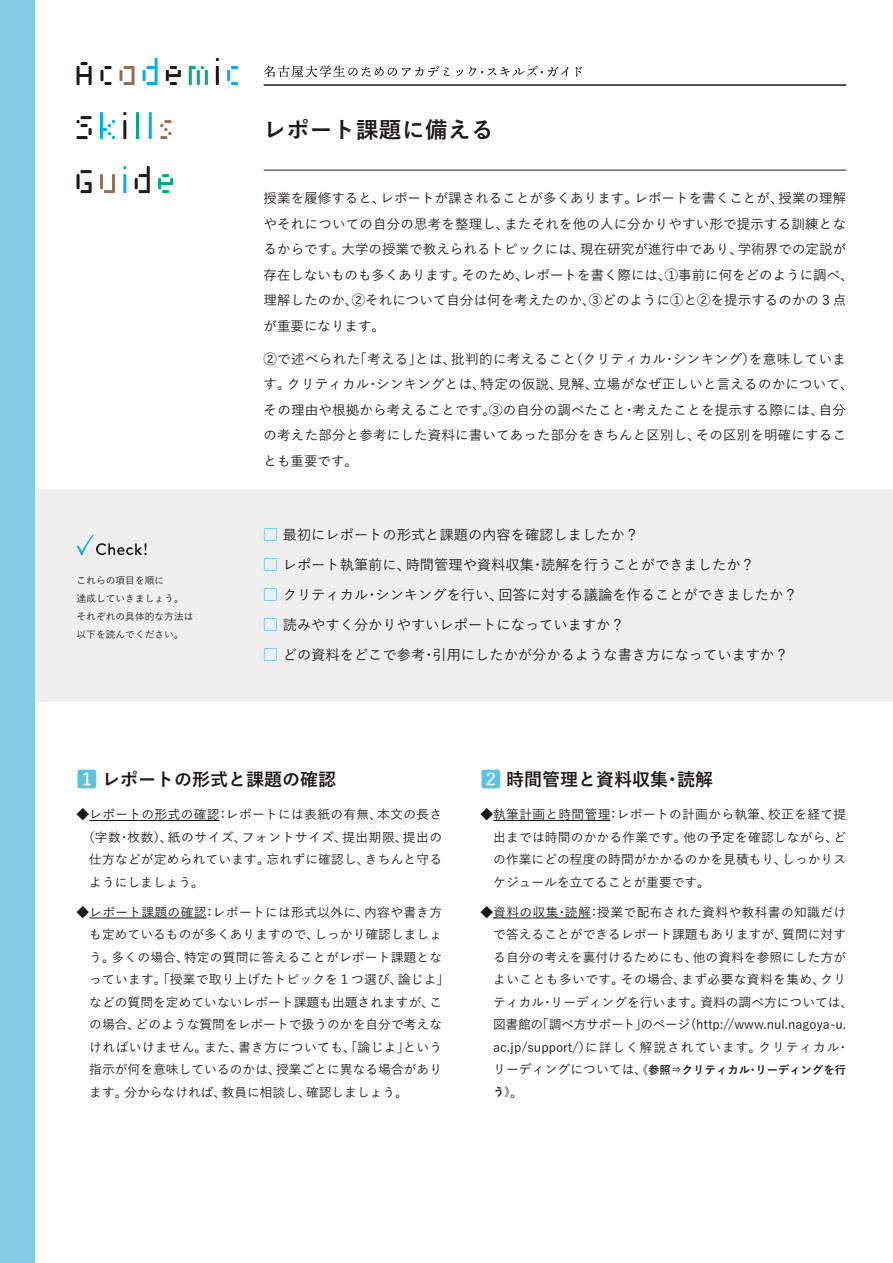
<style>
.page{position:relative;width:893px;height:1263px;background:#fff}
.page>*{position:absolute;margin:0;border:0;box-sizing:border-box;transform-origin:0 0}
.t1{font:700 22.5px "Yu Go";letter-spacing:.025em;color:#221815}
.t2{font:700 18px "Yu Go";color:#221815}
.t3{font:500 14.25px/30px "Yu Go";color:#221815}
.t4{font:500 13.5px/25.5px "Yu Go";letter-spacing:.015em;color:#221815}
.t5{font:500 12.75px/22.5px "Yu Go";color:#221815}
.t6{font:500 12.75px "Yu Go";letter-spacing:.04em;color:#221815}
.t7{font:500 12.75px "Yu Go";letter-spacing:.025em;color:#221815}
.t8{font:700 11.25px/22.5px "Yu Go";letter-spacing:.01em;color:#221815}
.t9{font:500 9.75px/18px "Yu Go";color:#221815}
.s1{color:#00afec}
.s2{font-weight:500;font-size:21px;color:#59c3e1}
.s3{font-weight:500;font-size:12.75px}
</style>
<div class="page">
<div style="left:0;top:489px;width:893px;height:213px;background:#efefef"></div>
<div style="left:0;top:0;width:34px;height:1263px;background:#81cde4"></div>
<svg style="left:77px;top:62px;width:15px;height:23px"></svg>
<svg style="left:100px;top:66px;width:11px;height:19px"></svg>
<svg style="left:119px;top:66px;width:16px;height:19px"></svg>
<svg style="left:143px;top:58px;width:15px;height:27px"></svg>
<svg style="left:166px;top:66px;width:15px;height:19px"></svg>
<svg style="left:189px;top:66px;width:19px;height:19px"></svg>
<svg style="left:216px;top:58px;width:3px;height:27px"></svg>
<svg style="left:227px;top:66px;width:11px;height:19px"></svg>
<svg style="left:77px;top:116px;width:15px;height:23px"></svg>
<svg style="left:100px;top:112px;width:15px;height:27px"></svg>
<svg style="left:123px;top:112px;width:3px;height:27px"></svg>
<svg style="left:136px;top:112px;width:3px;height:27px"></svg>
<svg style="left:149px;top:112px;width:3px;height:27px"></svg>
<svg style="left:160px;top:120px;width:11px;height:19px"></svg>
<svg style="left:77px;top:170px;width:15px;height:23px"></svg>
<svg style="left:100px;top:174px;width:15px;height:19px"></svg>
<svg style="left:123px;top:166px;width:3px;height:27px"></svg>
<svg style="left:135px;top:166px;width:15px;height:27px"></svg>
<svg style="left:158px;top:174px;width:15px;height:19px"></svg>
<hr style="left:264px;top:84px;width:582px;height:2px;background:#221815">
<hr style="left:264px;top:170px;width:582px;height:1px;background:#221815">
<hr style="left:89px;top:820px;width:131px;height:1px;background:#221815">
<hr style="left:89px;top:918px;width:117px;height:1px;background:#221815">
<hr style="left:493px;top:820px;width:117px;height:1px;background:#221815">
<hr style="left:493px;top:918px;width:98px;height:1px;background:#221815">
<svg style="left:264px;top:65px;width:185px;height:12px"></svg>
<svg style="left:456px;top:66px;width:112px;height:11px"></svg>
<svg style="left:575px;top:67px;width:7px;height:10px"></svg>
<svg style="left:76px;top:535px;width:71px;height:20px"></svg>
<h1 class="t1" style="left:264px;top:117px;width:232px">レポート課題に備える</h1>
<p class="t9" style="left:77px;top:570px;width:119px">これらの項目を順に<br>達成していきましょう。それぞれの具体的な方法は以下を読んでください。</p>
<p class="t4" style="left:264px;top:184px;width:592px">授業を履修すると、レポートが課されることが多くあります。レポートを書くことが、授業の理解やそれについての自分の思考を整理し、またそれを他の人に分かりやすい形で提示する訓練となるからです。大学の授業で教えられるトピックには、現在研究が進行中であり、学術界での定説が存在しないものも多くあります。そのため、レポートを書く際には、①事前に何をどのように調べ、理解したのか、②それについて自分は何を考えたのか、③どのように①と②を提示するのかの３点が重要になります。</p>
<p class="t4" style="left:264px;top:344px;width:591px">②で述べられた「考える」とは、批判的に考えること（クリティカル・シンキング）を意味しています。クリティカル・シンキングとは、特定の仮説、見解、立場がなぜ正しいと言えるのかについて、その理由や根拠から考えることです。③の自分の調べたこと・考えたことを提示する際には、自分の考えた部分と参考にした資料に書いてあった部分をきちんと区別し、その区別を明確にすることも重要です。</p>
<p class="t3" style="left:264px;top:518px;width:535px"><span class="s1">▢</span> 最初にレポートの形式と課題の内容を確認しましたか？<br><span class="s1">▢</span> レポート執筆前に、時間管理や資料収集・読解を行うことができましたか？<br><span class="s1">▢</span> クリティカル・シンキングを行い、回答に対する議論を作ることができましたか？<span class="s1">▢</span> 読みやすく分かりやすいレポートになっていますか？<br><span class="s1">▢</span> どの資料をどこで参考・引用にしたかが分かるような書き方になっていますか？</p>
<h2 class="t2" style="left:77px;top:769px;width:261px"><span class="s2">1</span> レポートの形式と課題の確認</h2>
<p class="t7" style="left:77px;top:803px;width:367px">◆レポートの形式の確認：レポートには表紙の有無、本文の長さ</p>
<p class="t6" style="left:82px;top:825px;width:362px">（字数・枚数）、紙のサイズ、フォントサイズ、提出期限、提出の</p>
<p class="t5" style="left:89px;top:847px;width:354px">仕方などが定められています。忘れずに確認し、きちんと守る</p>
<p class="t5" style="left:89px;top:869px;width:116px">ようにしましょう。</p>
<p class="t5" style="left:89px;top:899px;width:361px;text-indent:-13px">◆レポート課題の確認：レポートには形式以外に、内容や書き方も定めているものが多くありますので、しっかり確認しましょう。多くの場合、特定の質問に答えることがレポート課題となっています。「授業で取り上げたトピックを１つ選び、論じよ」などの質問を定めていないレポート課題も出題されますが、この場合、どのような質問をレポートで扱うのかを自分で考えなければいけません。また、書き方についても、「論じよ」という指示が何を意味しているのかは、授業ごとに異なる場合があります。分からなければ、教員に相談し、確認しましょう。</p>
<h2 class="t2" style="left:480px;top:769px;width:234px"><span class="s2">2</span> 時間管理と資料収集・読解</h2>
<p class="t5" style="left:493px;top:802px;width:354px;text-align:justify;text-indent:-13px">◆執筆計画と時間管理：レポートの計画から執筆、校正を経て提出までは時間のかかる作業です。他の予定を確認しながら、どの作業にどの程度の時間がかかるのかを見積もり、しっかりスケジュールを立てることが重要です。</p>
<p class="t5" style="left:493px;top:899px;width:362px;text-indent:-12px">◆資料の収集・読解：授業で配布された資料や教科書の知識だけで答えることができるレポート課題もありますが、質問に対する自分の考えを裏付けるためにも、他の資料を参照にした方がよいことも多いです。その場合、まず必要な資料を集め、クリティカル・リーディングを行います。資料の調べ方については、図書館の「調べ方サポート」のページ(http://www.nul.nagoya-u. ac.jp/support/）に詳しく解説されています。クリティカル・</p>
<p class="t8" style="left:493px;top:1058px;width:354px"><span class="s3">リーディングについては、</span>《参照⇒クリティカル・リーディングを行う》<span class="s3">。</span></p>
</div>
